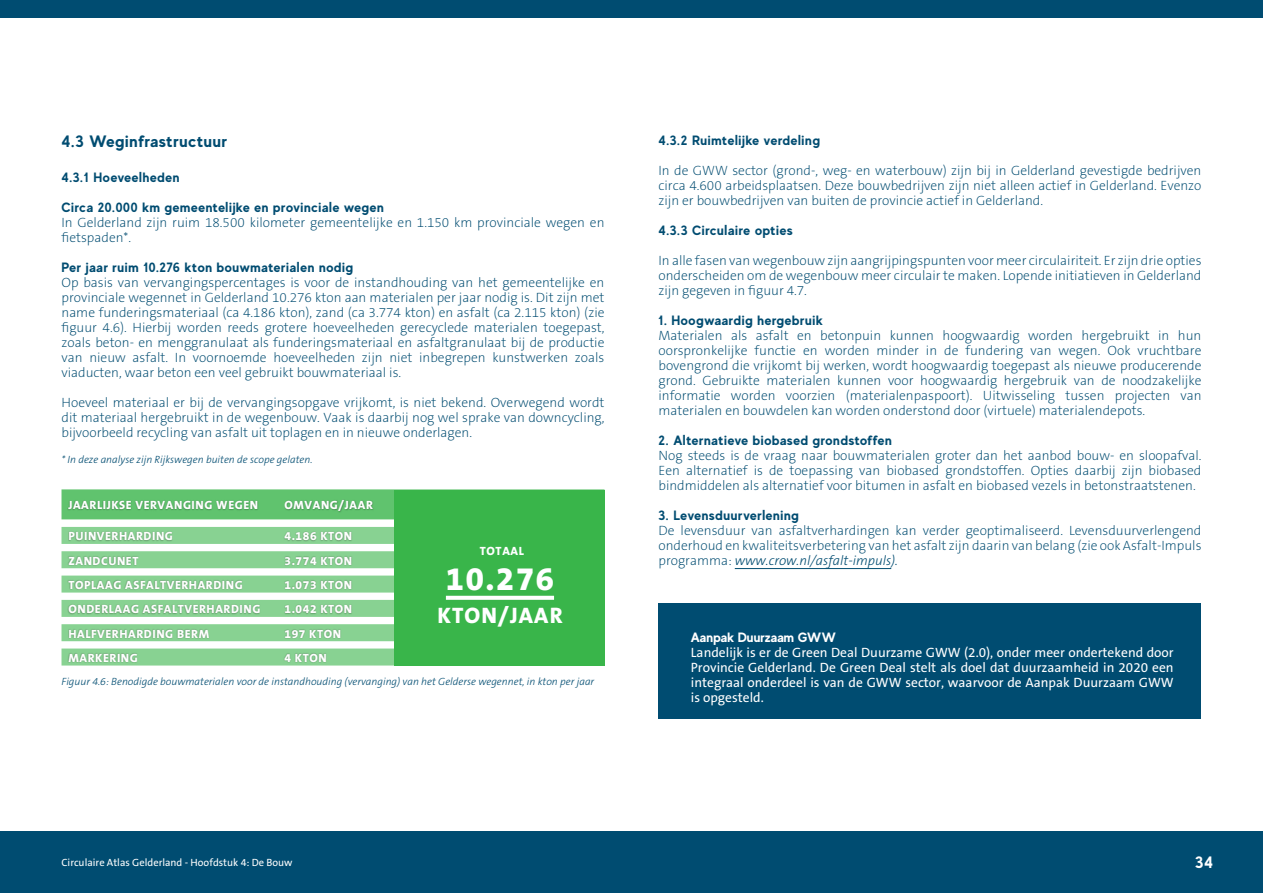
<style>
.page{position:relative;width:1263px;height:893px;background:#fff}
.page>*{position:absolute;margin:0;border:0;box-sizing:border-box;transform-origin:0 0}
.t1{font:800 33px "The Sans B8";color:#fff}
.t2{font:800 22.5px "The Sans B8";letter-spacing:.05em;color:#fff}
.H2_Subkop{font:700 16.5px "MADE Evolve Sans";letter-spacing:.04em;color:#004c71}
.t3{font:700 16.5px "MADE Evolve Sans";color:#fff}
.P_Broodtekst{font:200 13.5px/15px "The Sans B2";color:#004c71;text-align:justify}
.P_Kader_broodtekst{font:13.5px/15px "The Sans B5 Plain";color:#fff;text-align:justify}
.H4_alineakop{font:700 13.5px "MADE Evolve Sans";letter-spacing:.04em;color:#004c71}
.H3_Paragraafkop{font:700 13.5px "MADE Evolve Sans";letter-spacing:.04em;color:#004c71}
.P_Kader_broodtekst-2{font:700 13.5px "MADE Evolve Sans";color:#fff}
.t4{font:800 12px "The Sans B8";letter-spacing:.05em;color:#fff}
.P_Bijschrift{font:italic 300 10.5px "The Sans B3";color:#004c71}
.t5{font:10.5px "The Sans B5 Plain";color:#fff}
.s1{font-family:"The Sans B3";font-weight:300;font-style:italic}
</style>
<div class="page">
<div style="left:0;top:0;width:1263px;height:18px;background:#004c71"></div>
<div style="left:0;top:831px;width:1263px;height:62px;background:#004c71"></div>
<div style="left:62px;top:489px;width:542px;height:30px;background:#60c36e"></div>
<div style="left:62px;top:527px;width:542px;height:17px;background:#88d292"></div>
<div style="left:62px;top:551px;width:542px;height:17px;background:#88d292"></div>
<div style="left:62px;top:576px;width:542px;height:17px;background:#88d292"></div>
<div style="left:62px;top:600px;width:542px;height:17px;background:#88d292"></div>
<div style="left:62px;top:624px;width:542px;height:17px;background:#88d292"></div>
<div style="left:62px;top:648px;width:542px;height:17px;background:#88d292"></div>
<div style="left:67px;top:499px;width:307px;height:13px;background:#000;opacity:.35"></div>
<div style="left:68px;top:530px;width:285px;height:12px;background:#000;opacity:.35"></div>
<div style="left:68px;top:555px;width:285px;height:11px;background:#000;opacity:.35"></div>
<div style="left:68px;top:579px;width:285px;height:11px;background:#000;opacity:.35"></div>
<div style="left:68px;top:603px;width:285px;height:12px;background:#000;opacity:.35"></div>
<div style="left:68px;top:628px;width:274px;height:11px;background:#000;opacity:.35"></div>
<div style="left:68px;top:652px;width:259px;height:11px;background:#000;opacity:.35"></div>
<div style="left:394px;top:490px;width:210px;height:175px;background:#39b54a"></div>
<svg style="left:446px;top:596px;width:108px;height:4px"></svg>
<hr style="left:735px;top:568px;width:156px;height:1px;background:#004c71">
<div style="left:658px;top:604px;width:543px;height:115px;background:#004c71"></div>
<p class="H2_Subkop" style="left:62px;top:131px;width:167px">4.3 Weginfrastructuur</p>
<p class="H3_Paragraafkop" style="left:62px;top:169px;width:120px">4.3.1 Hoeveelheden</p>
<p class="H4_alineakop" style="left:62px;top:199px;width:324px">Circa 20.000 km gemeentelijke en provinciale wegen</p>
<p class="P_Broodtekst" style="left:62px;top:216px;width:544px">In Gelderland zijn ruim 18.500 kilometer gemeentelijke en 1.150 km provinciale wegen en fietspaden*.</p>
<p class="H4_alineakop" style="left:62px;top:259px;width:293px">Per jaar ruim 10.276 kton bouwmaterialen nodig</p>
<p class="P_Broodtekst" style="left:62px;top:276px;width:544px">Op basis van vervangingspercentages is voor de instandhouding van het gemeentelijke en provinciale wegennet in Gelderland 10.276 kton aan materialen per jaar nodig is. Dit zijn met name funderingsmateriaal (ca 4.186 kton), zand (ca 3.774 kton) en asfalt (ca 2.115 kton) (zie figuur 4.6). Hierbij worden reeds grotere hoeveelheden gerecyclede materialen toegepast, zoals beton- en menggranulaat als funderingsmateriaal en asfaltgranulaat bij de productie van nieuw asfalt. In voornoemde hoeveelheden zijn niet inbegrepen kunstwerken zoals viaducten, waar beton een veel gebruikt bouwmateriaal is.</p>
<p class="P_Broodtekst" style="left:62px;top:396px;width:544px">Hoeveel materiaal er bij de vervangingsopgave vrijkomt, is niet bekend. Overwegend wordt dit materiaal hergebruikt in de wegenbouw. Vaak is daarbij nog wel sprake van downcycling, bijvoorbeeld recycling van asfalt uit toplagen en in nieuwe onderlagen.</p>
<p class="P_Bijschrift" style="left:62px;top:454px;width:253px">* In deze analyse zijn Rijkswegen buiten de scope gelaten.</p>
<p class="t4" style="left:68px;top:499px;width:191px">JAARLIJKSE VERVANGING WEGEN</p>
<p class="t4" style="left:284px;top:499px;width:90px">OMVANG/JAAR</p>
<p class="t4" style="left:68px;top:530px;width:106px">PUINVERHARDING</p>
<p class="t4" style="left:284px;top:530px;width:69px">4.186 KTON</p>
<p class="t4" style="left:68px;top:554px;width:72px">ZANDCUNET</p>
<p class="t4" style="left:284px;top:554px;width:69px">3.774 KTON</p>
<p class="t4" style="left:68px;top:578px;width:176px">TOPLAAG ASFALTVERHARDING</p>
<p class="t4" style="left:284px;top:578px;width:69px">1.073 KTON</p>
<p class="t4" style="left:68px;top:603px;width:194px">ONDERLAAG ASFALTVERHARDING</p>
<p class="t4" style="left:284px;top:603px;width:69px">1.042 KTON</p>
<p class="t4" style="left:68px;top:627px;width:142px">HALFVERHARDING BERM</p>
<p class="t4" style="left:284px;top:627px;width:58px">197 KTON</p>
<p class="t4" style="left:68px;top:651px;width:71px">MARKERING</p>
<p class="t4" style="left:284px;top:651px;width:44px">4 KTON</p>
<p class="t4" style="left:480px;top:544px;width:45px">TOTAAL</p>
<h1 class="t1" style="left:446px;top:561px;width:110px">10.276</h1>
<h2 class="t2" style="left:437px;top:603px;width:127px">KTON/JAAR</h2>
<p class="P_Bijschrift" style="left:62px;top:676px;width:534px">Figuur 4.6: Benodigde bouwmaterialen voor de instandhouding (vervanging) van het Gelderse wegennet, in kton per jaar</p>
<p class="H3_Paragraafkop" style="left:658px;top:132px;width:163px">4.3.2 Ruimtelijke verdeling</p>
<p class="P_Broodtekst" style="left:658px;top:164px;width:544px">In de GWW sector (grond-, weg- en waterbouw) zijn bij in Gelderland gevestigde bedrijven circa 4.600 arbeidsplaatsen. Deze bouwbedrijven zijn niet alleen actief in Gelderland. Evenzo zijn er bouwbedrijven van buiten de provincie actief in Gelderland.</p>
<p class="H3_Paragraafkop" style="left:658px;top:222px;width:136px">4.3.3 Circulaire opties</p>
<p class="P_Broodtekst" style="left:658px;top:254px;width:544px">In alle fasen van wegenbouw zijn aangrijpingspunten voor meer circulairiteit. Er zijn drie opties onderscheiden om de wegenbouw meer circulair te maken. Lopende initiatieven in Gelderland zijn gegeven in figuur 4.7.</p>
<p class="H4_alineakop" style="left:658px;top:312px;width:166px">1. Hoogwaardig hergebruik</p>
<p class="P_Broodtekst" style="left:658px;top:329px;width:544px">Materialen als asfalt en betonpuin kunnen hoogwaardig worden hergebruikt in hun oorspronkelijke functie en worden minder in de fundering van wegen. Ook vruchtbare bovengrond die vrijkomt bij werken, wordt hoogwaardig toegepast als nieuwe producerende grond. Gebruikte materialen kunnen voor hoogwaardig hergebruik van de noodzakelijke informatie worden voorzien (materialenpaspoort). Uitwisseling tussen projecten van materialen en bouwdelen kan worden onderstond door (virtuele) materialendepots.</p>
<p class="H4_alineakop" style="left:658px;top:432px;width:235px">2. Alternatieve biobased grondstoffen</p>
<p class="P_Broodtekst" style="left:658px;top:449px;width:544px">Nog steeds is de vraag naar bouwmaterialen groter dan het aanbod bouw- en sloopafval.<br>Een alternatief is de toepassing van biobased grondstoffen. Opties daarbij zijn biobased bindmiddelen als alternatief voor bitumen in asfalt en biobased vezels in betonstraatstenen.</p>
<p class="H4_alineakop" style="left:658px;top:507px;width:142px">3. Levensduurverlening</p>
<p class="P_Broodtekst" style="left:658px;top:524px;width:544px">De levensduur van asfaltverhardingen kan verder geoptimaliseerd. Levensduurverlengend onderhoud en kwaliteitsverbetering van het asfalt zijn daarin van belang (zie ook Asfalt-Impuls programma: <span class="s1">www.crow.nl/asfalt-impuls).</span></p>
<p class="P_Kader_broodtekst-2" style="left:691px;top:628px;width:146px">Aanpak Duurzaam GWW</p>
<p class="P_Kader_broodtekst" style="left:691px;top:645px;width:484px">Landelijk is er de Green Deal Duurzame GWW (2.0), onder meer ondertekend door Provincie Gelderland. De Green Deal stelt als doel dat duurzaamheid in 2020 een integraal onderdeel is van de GWW sector, waarvoor de Aanpak Duurzaam GWW is opgesteld.</p>
<p class="t5" style="left:62px;top:857px;width:233px">Circulaire Atlas Gelderland - Hoofdstuk 4: De Bouw</p>
<p class="t3" style="left:1195px;top:852px;width:20px">34</p>
</div>
